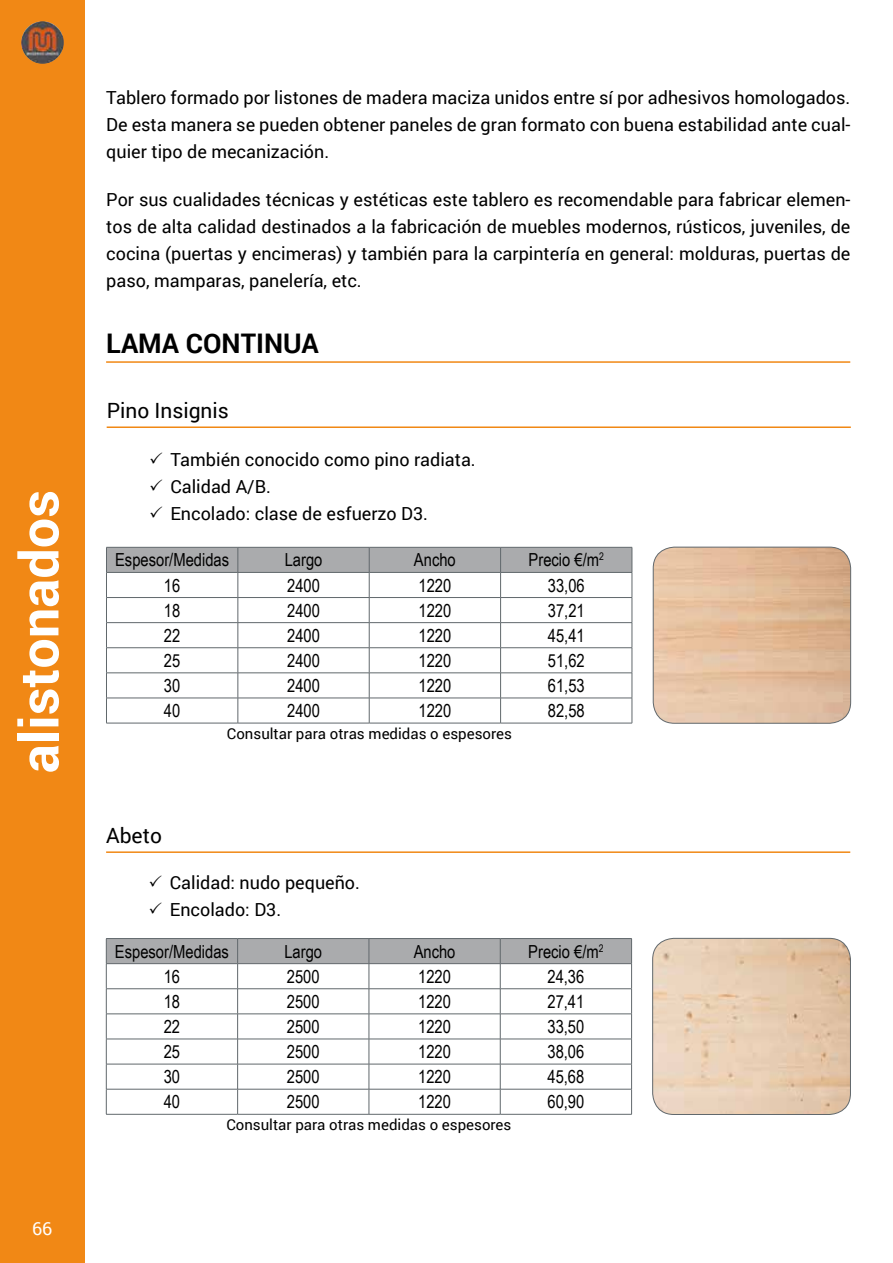
<style>
.page{position:relative;width:893px;height:1263px;background:#fff}
.page>*{position:absolute;margin:0;border:0;box-sizing:border-box;transform-origin:0 0}
.t1{font:700 54px "Roboto";color:#fff}
.titulo_sección{font:700 27px "Roboto";color:#000}
.titulo_subapartados{font:21px "Roboto";color:#000}
.parrafos_normales{font:18px/27px "Roboto";color:#000;text-align:justify}
.interiores-tabla{font:18px "Arial Narrow";color:#000}
.parrafos_normales-2{font:18px "Roboto";color:#fff}
.bajotablas{font:15px "Roboto";color:#000}
</style>
<div class="page">
<div style="left:653px;top:547px;width:198px;height:176px;border:1px solid #61686c;border-radius:21px"></div>
<img style="left:653px;top:938px;width:197px;height:176px">
<div style="left:652px;top:938px;width:199px;height:177px;border:1px solid #61686c;border-radius:21px"></div>
<div style="left:0;top:0;width:85px;height:1263px;background:#f18815"></div>
<img style="left:21px;top:21px;width:43px;height:43px;border-radius:21px">
<hr style="left:106px;top:361px;width:744px;height:2px;background:#f18815">
<hr style="left:107px;top:426px;width:744px;height:2px;background:#f18815">
<hr style="left:106px;top:851px;width:744px;height:2px;background:#f18815">
<hr style="left:106px;top:723px;width:132px;height:1px;background:#61686c">
<hr style="left:238px;top:723px;width:131px;height:1px;background:#61686c">
<hr style="left:369px;top:723px;width:132px;height:1px;background:#61686c">
<hr style="left:501px;top:723px;width:131px;height:1px;background:#61686c">
<svg style="left:106px;top:547px;width:527px;height:176px"></svg>
<hr style="left:106px;top:1114px;width:132px;height:1px;background:#61686c">
<hr style="left:238px;top:1114px;width:131px;height:1px;background:#61686c">
<hr style="left:369px;top:1114px;width:131px;height:1px;background:#61686c">
<hr style="left:500px;top:1114px;width:132px;height:1px;background:#61686c">
<svg style="left:106px;top:938px;width:526px;height:176px"></svg>
<h1 class="t1" style="left:1px;top:773px;width:285px;rotate:-90deg">alistonados</h1>
<p class="parrafos_normales-2" style="left:32px;top:1216px;width:22px">66</p>
<p class="parrafos_normales" style="left:106px;top:83px;width:746px">Tablero formado por listones de madera maciza unidos entre sí por adhesivos homologados.<br>De esta manera se pueden obtener paneles de gran formato con buena estabilidad ante cual&shy;quier tipo de mecanización.</p>
<p class="parrafos_normales" style="left:106px;top:186px;width:746px">Por sus cualidades técnicas y estéticas este tablero es recomendable para fabricar elemen&shy;tos de alta calidad destinados a la fabricación de muebles modernos, rústicos, juveniles, de cocina (puertas y encimeras) y también para la carpintería en general: molduras, puertas de paso, mamparas, panelería, etc.</p>
<p class="titulo_sección" style="left:106px;top:324px;width:214px">LAMA CONTINUA</p>
<p class="titulo_subapartados" style="left:107px;top:396px;width:124px">Pino Insignis</p>
<p class="parrafos_normales" style="left:149px;top:445px;width:328px">✓ También conocido como pino radiata.</p>
<p class="parrafos_normales" style="left:149px;top:472px;width:123px">✓ Calidad A/B.</p>
<p class="parrafos_normales" style="left:149px;top:499px;width:280px">✓ Encolado: clase de esfuerzo D3.</p>
<p class="interiores-tabla" style="left:115px;top:547px;width:116px">Espesor/Medidas</p>
<p class="interiores-tabla" style="left:285px;top:547px;width:39px">Largo</p>
<p class="interiores-tabla" style="left:414px;top:547px;width:43px">Ancho</p>
<p class="interiores-tabla" style="left:529px;top:547px;width:77px">Precio €/m<sup>2</sup></p>
<p class="interiores-tabla" style="left:164px;top:572px;width:18px">16</p>
<p class="interiores-tabla" style="left:287px;top:572px;width:34px">2400</p>
<p class="interiores-tabla" style="left:418px;top:572px;width:34px">1220</p>
<p class="interiores-tabla" style="left:548px;top:572px;width:38px">33,06</p>
<p class="interiores-tabla" style="left:164px;top:597px;width:18px">18</p>
<p class="interiores-tabla" style="left:287px;top:597px;width:34px">2400</p>
<p class="interiores-tabla" style="left:418px;top:597px;width:34px">1220</p>
<p class="interiores-tabla" style="left:548px;top:597px;width:38px">37,21</p>
<p class="interiores-tabla" style="left:164px;top:622px;width:18px">22</p>
<p class="interiores-tabla" style="left:287px;top:622px;width:34px">2400</p>
<p class="interiores-tabla" style="left:418px;top:622px;width:34px">1220</p>
<p class="interiores-tabla" style="left:548px;top:622px;width:38px">45,41</p>
<p class="interiores-tabla" style="left:164px;top:647px;width:18px">25</p>
<p class="interiores-tabla" style="left:287px;top:647px;width:34px">2400</p>
<p class="interiores-tabla" style="left:418px;top:647px;width:34px">1220</p>
<p class="interiores-tabla" style="left:548px;top:647px;width:38px">51,62</p>
<p class="interiores-tabla" style="left:164px;top:672px;width:18px">30</p>
<p class="interiores-tabla" style="left:287px;top:672px;width:34px">2400</p>
<p class="interiores-tabla" style="left:418px;top:672px;width:34px">1220</p>
<p class="interiores-tabla" style="left:548px;top:672px;width:38px">61,53</p>
<p class="interiores-tabla" style="left:164px;top:697px;width:18px">40</p>
<p class="interiores-tabla" style="left:287px;top:697px;width:34px">2400</p>
<p class="interiores-tabla" style="left:418px;top:697px;width:34px">1220</p>
<p class="interiores-tabla" style="left:548px;top:697px;width:38px">82,58</p>
<p class="titulo_subapartados" style="left:106px;top:821px;width:57px">Abeto</p>
<p class="bajotablas" style="left:227px;top:723px;width:286px">Consultar para otras medidas o espesores</p>
<p class="parrafos_normales" style="left:149px;top:868px;width:213px">✓ Calidad: nudo pequeño.</p>
<p class="parrafos_normales" style="left:149px;top:895px;width:134px">✓ Encolado: D3.</p>
<p class="interiores-tabla" style="left:115px;top:938px;width:116px">Espesor/Medidas</p>
<p class="interiores-tabla" style="left:284px;top:938px;width:39px">Largo</p>
<p class="interiores-tabla" style="left:414px;top:938px;width:43px">Ancho</p>
<p class="interiores-tabla" style="left:528px;top:938px;width:77px">Precio €/m<sup>2</sup></p>
<p class="interiores-tabla" style="left:164px;top:963px;width:18px">16</p>
<p class="interiores-tabla" style="left:287px;top:963px;width:34px">2500</p>
<p class="interiores-tabla" style="left:418px;top:963px;width:34px">1220</p>
<p class="interiores-tabla" style="left:547px;top:963px;width:38px">24,36</p>
<p class="interiores-tabla" style="left:164px;top:988px;width:18px">18</p>
<p class="interiores-tabla" style="left:287px;top:988px;width:34px">2500</p>
<p class="interiores-tabla" style="left:418px;top:988px;width:34px">1220</p>
<p class="interiores-tabla" style="left:547px;top:988px;width:38px">27,41</p>
<p class="interiores-tabla" style="left:164px;top:1013px;width:18px">22</p>
<p class="interiores-tabla" style="left:287px;top:1013px;width:34px">2500</p>
<p class="interiores-tabla" style="left:418px;top:1013px;width:34px">1220</p>
<p class="interiores-tabla" style="left:547px;top:1013px;width:38px">33,50</p>
<p class="interiores-tabla" style="left:164px;top:1038px;width:18px">25</p>
<p class="interiores-tabla" style="left:287px;top:1038px;width:34px">2500</p>
<p class="interiores-tabla" style="left:418px;top:1038px;width:34px">1220</p>
<p class="interiores-tabla" style="left:547px;top:1038px;width:38px">38,06</p>
<p class="interiores-tabla" style="left:164px;top:1064px;width:18px">30</p>
<p class="interiores-tabla" style="left:287px;top:1064px;width:34px">2500</p>
<p class="interiores-tabla" style="left:418px;top:1064px;width:34px">1220</p>
<p class="interiores-tabla" style="left:547px;top:1064px;width:38px">45,68</p>
<p class="interiores-tabla" style="left:164px;top:1089px;width:18px">40</p>
<p class="interiores-tabla" style="left:287px;top:1089px;width:34px">2500</p>
<p class="interiores-tabla" style="left:418px;top:1089px;width:34px">1220</p>
<p class="interiores-tabla" style="left:547px;top:1089px;width:38px">60,90</p>
<p class="bajotablas" style="left:226px;top:1114px;width:286px">Consultar para otras medidas o espesores</p>
</div>
